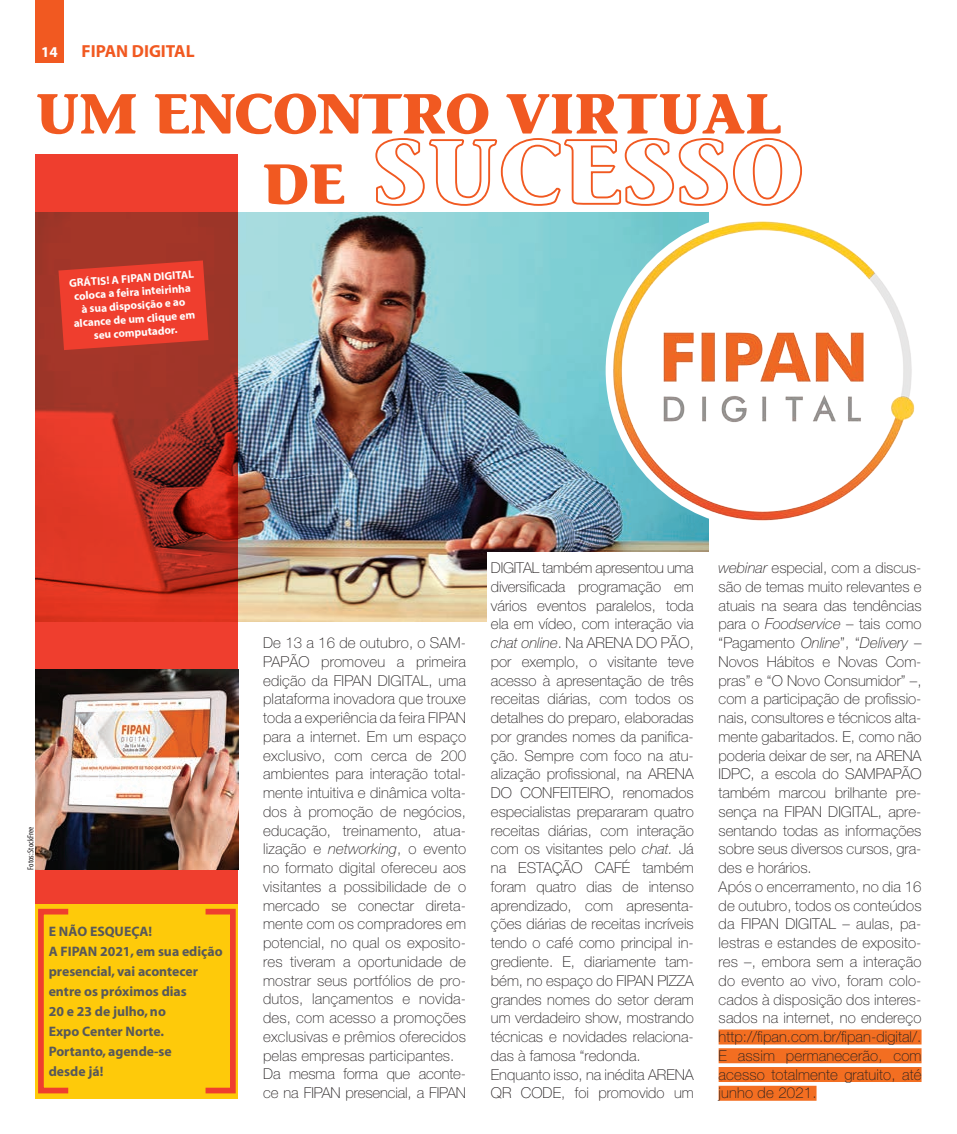
<style>
.page{position:relative;width:957px;height:1134px;background:#fff}
.page>*{position:absolute;margin:0;border:0;box-sizing:border-box;transform-origin:0 0}
.t1{font:700 56.25px/70.2px "Stone Informal";letter-spacing:-.015em;color:#f15921}
.t2{font:700 17.5px "Myriad";color:#f15921}
.t3{font:100 15px/18.8px "Helvetica Neue";color:#231f20}
.t4{font:700 15px "Myriad";color:#fff}
.t5{font:700 13.75px/20px "Myriad";color:#57585a}
.t6{font:700 11.25px/13.5px "Myriad";color:#fff;text-align:center}
.t7{font:condensed 8.75px "Myriad";color:#231f20}
.s1{font-style:italic}
</style>
<div class="page">
<img style="left:238px;top:213px;width:332px;height:408px">
<div style="left:35px;top:0;width:29px;height:63px;background:#f15921"></div>
<svg style="left:35px;top:154px;width:203px;height:750px;background:#c63627"></svg>
<svg style="left:375px;top:138px;width:428px;height:68px"></svg>
<div style="left:488px;top:552px;width:235px;height:101px;background:#fff"></div>
<div style="left:718px;top:1029px;width:203px;height:15px;background:#f36e21"></div>
<div style="left:718px;top:1048px;width:203px;height:15px;background:#f36e21"></div>
<div style="left:718px;top:1067px;width:203px;height:15px;background:#f36e21"></div>
<div style="left:718px;top:1086px;width:98px;height:15px;background:#f36e21"></div>
<img style="left:570px;top:177px;width:345px;height:375px">
<div style="left:35px;top:904px;width:203px;height:194px;background:#feca0a"></div>
<img style="left:35px;top:669px;width:203px;height:201px">
<div style="left:38px;top:909px;width:33px;height:184px;border:6px solid #ef3e2e"></div>
<div style="left:203px;top:909px;width:33px;height:184px;border:6px solid #ef3e2e"></div>
<svg style="left:58px;top:260px;width:150px;height:90px;background:#e33c2d"></svg>
<p class="t4" style="left:41px;top:44px;width:18px">14</p>
<p class="t2" style="left:81px;top:42px;width:10px">fipan</p>
<p class="t2" style="left:132px;top:42px;width:10px">digital</p>
<h1 class="t1" style="left:262px;top:78px;width:480px;text-indent:-227px">UM ENCONTRO VIRTUAL<br>DE</h1>
<p class="t6" style="left:69px;top:277px;width:126px;rotate:-4deg">GRÁTIS! A FIPAN DIGITAL coloca a feira inteirinha à sua disposição e ao alcance de um clique em seu computador.</p>
<p class="t7" style="left:26px;top:869px;width:44px;rotate:-90deg">Fotos: StockFree</p>
<p class="t5" style="left:49px;top:922px;width:175px">E NÃO ESQUEÇA!<br>A FIPAN 2021, em sua edição presencial, vai acontecer entre os próximos dias<br>20 e 23 de julho, no<br>Expo Center Norte.<br>Portanto, agende-se<br>desde já!</p>
<p class="t3" style="left:263px;top:633px;width:204px">De 13 a 16 de outubro, o SAM-<br>PAPÃO promoveu a primeira edição da FIPAN DIGITAL, uma plataforma inovadora que trouxe toda a experiência da feira FIPAN para a internet. Em um espaço exclusivo, com cerca de 200 ambientes para interação total&shy;mente intuitiva e dinâmica volta&shy;dos à promoção de negócios, educação, treinamento, atua&shy;lização e <span class="s1">networking</span>, o evento no formato digital ofereceu aos visitantes a possibilidade de o mercado se conectar direta&shy;mente com os compradores em potencial, no qual os exposito&shy;res tiveram a oportunidade de mostrar seus portfólios de pro&shy;dutos, lançamentos e novida&shy;des, com acesso a promoções exclusivas e prêmios oferecidos pelas empresas participantes.<br>Da mesma forma que aconte&shy;ce na FIPAN presencial, a FIPAN</p>
<p class="t3" style="left:491px;top:558px;width:204px">DIGITAL também apresentou uma diversificada programação em vários eventos paralelos, toda ela em vídeo, com interação via <span class="s1">chat online</span>. Na ARENA DO PÃO, por exemplo, o visitante teve acesso à apresentação de três receitas diárias, com todos os detalhes do preparo, elaboradas por grandes nomes da panifica&shy;ção. Sempre com foco na atu&shy;alização profissional, na ARENA<br>DO CONFEITEIRO, renomados especialistas prepararam quatro receitas diárias, com interação com os visitantes pelo <span class="s1">chat.</span> Já na ESTAÇÃO CAFÉ também foram quatro dias de intenso aprendizado, com apresenta&shy;ções diárias de receitas incríveis tendo o café como principal in&shy;grediente. E, diariamente tam&shy;bém, no espaço do FIPAN PIZZA grandes nomes do setor deram um verdadeiro show, mostrando técnicas e novidades relaciona&shy;das à famosa “redonda.<br>Enquanto isso, na inédita ARENA<br>QR CODE, foi promovido um</p>
<p class="t3" style="left:718px;top:558px;width:204px"><span class="s1">webinar</span> especial, com a discus&shy;são de temas muito relevantes e atuais na seara das tendências para o <span class="s1">Foodservice</span> – tais como “Pagamento <span class="s1">Online</span>”, “<span class="s1">Delivery</span> –<br>Novos Hábitos e Novas Com&shy;pras” e “O Novo Consumidor” –, com a participação de profissio&shy;nais, consultores e técnicos alta&shy;mente gabaritados. E, como não poderia deixar de ser, na ARENA<br>IDPC, a escola do SAMPAPÃO também marcou brilhante pre&shy;sença na FIPAN DIGITAL, apre&shy;sentando todas as informações sobre seus diversos cursos, gra&shy;des e horários.<br>Após o encerramento, no dia 16 de outubro, todos os conteúdos da FIPAN DIGITAL – aulas, pa&shy;lestras e estandes de exposito&shy;res –, embora sem a interação do evento ao vivo, foram colo&shy;cados à disposição dos interes&shy;sados na internet, no endereço http://fipan.com.br/fipan-digital/.<br>E assim permanecerão, com acesso totalmente gratuito, até junho de 2021.</p>
</div>
